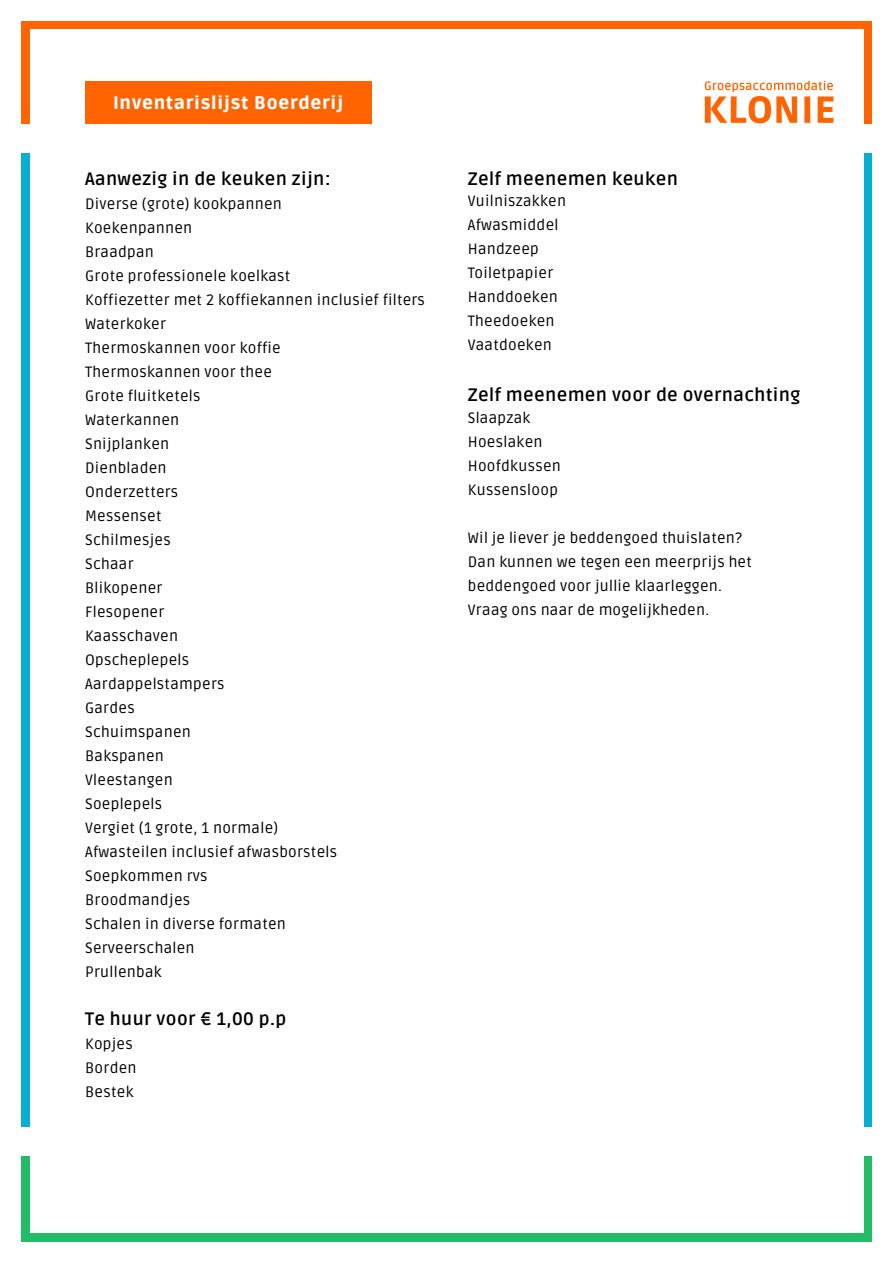
<style>
.page{position:relative;width:893px;height:1263px;background:#fff}
.page>*{position:absolute;margin:0;border:0;box-sizing:border-box;transform-origin:0 0}
.t1{font:700 18px "Ruda";letter-spacing:.02em;color:#000}
.t2{font:900 18px "Ruda";letter-spacing:.04em;color:#fff}
.t3{font:15px/24px "Ruda";letter-spacing:.02em;color:#000}
</style>
<div class="page">
<div style="left:21px;top:21px;width:851px;height:102px;background:#ff6400"></div>
<div style="left:21px;top:153px;width:851px;height:974px;background:#07aed3"></div>
<div style="left:21px;top:1157px;width:851px;height:85px;background:#23bc66"></div>
<div style="left:30px;top:30px;width:833px;height:1203px;background:#fff"></div>
<svg style="left:705px;top:81px;width:128px;height:42px"></svg>
<div style="left:85px;top:81px;width:286px;height:42px;background:#ff6400"></div>
<p class="t2" style="left:113px;top:92px;width:232px">Inventarislijst Boerderij</p>
<p class="t1" style="left:85px;top:168px;width:247px">Aanwezig in de keuken zijn:</p>
<p class="t3" style="left:85px;top:192px;width:341px">Diverse (grote) kookpannen<br>Koekenpannen<br>Braadpan<br>Grote professionele koelkast<br>Koffiezetter met 2 koffiekannen inclusief filters<br>Waterkoker<br>Thermoskannen voor koffie<br>Thermoskannen voor thee<br>Grote fluitketels<br>Waterkannen<br>Snijplanken<br>Dienbladen<br>Onderzetters<br>Messenset<br>Schilmesjes<br>Schaar<br>Blikopener<br>Flesopener<br>Kaasschaven<br>Opscheplepels<br>Aardappelstampers<br>Gardes<br>Schuimspanen<br>Bakspanen<br>Vleestangen<br>Soeplepels<br>Vergiet (1 grote, 1 normale)<br>Afwasteilen inclusief afwasborstels<br>Soepkommen rvs<br>Broodmandjes<br>Schalen in diverse formaten<br>Serveerschalen<br>Prullenbak</p>
<p class="t1" style="left:85px;top:1008px;width:203px">Te huur voor € 1,00 p.p</p>
<p class="t3" style="left:85px;top:1032px;width:53px">Kopjes<br>Borden<br>Bestek</p>
<p class="t1" style="left:468px;top:168px;width:212px">Zelf meenemen keuken</p>
<p class="t3" style="left:468px;top:189px;width:100px">Vuilniszakken<br>Afwasmiddel<br>Handzeep<br>Toiletpapier<br>Handdoeken<br>Theedoeken<br>Vaatdoeken</p>
<p class="t1" style="left:468px;top:385px;width:334px">Zelf meenemen voor de overnachting</p>
<p class="t3" style="left:468px;top:406px;width:95px">Slaapzak<br>Hoeslaken<br>Hoofdkussen<br>Kussensloop</p>
<p class="t3" style="left:468px;top:526px;width:286px">Wil je liever je beddengoed thuislaten?<br>Dan kunnen we tegen een meerprijs het beddengoed voor jullie klaarleggen.<br>Vraag ons naar de mogelijkheden.</p>
</div>
